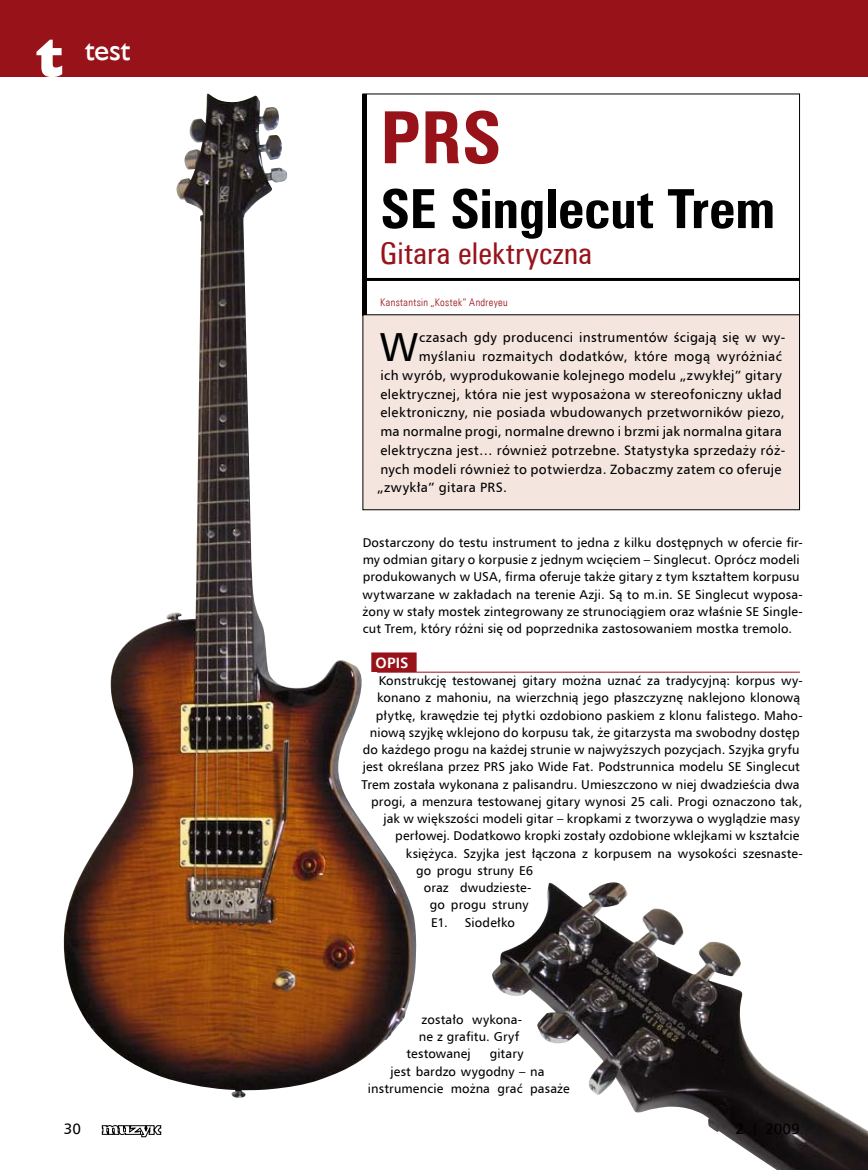
<style>
.page{position:relative;width:868px;height:1170px;background:#fff}
.page>*{position:absolute;margin:0;border:0;box-sizing:border-box;transform-origin:0 0}
.t1{font:700 72px "Zurich Cn EU";color:#98121a}
.t2{font:700 54px "Zurich Cn EU";color:#000}
.t3{font:40.5px "Humnst 777 EU";color:#000}
.t4{font:30px "Zurich Cn EU";letter-spacing:.02em;color:#98121a}
.t5{font:30px "Humanst 521 EU";color:#fff}
.t6{font:15px "Humnst 777 EU";color:#000}
.t7{font:700 15px "Humnst 777 EU";color:#fff}
.t8{font:13.5px "Humnst 777 EU";letter-spacing:.025em;color:#000}
.t9{font:12.75px/17.2px "Humnst 777 EU";letter-spacing:.01em;color:#000}
.t10{font:10.5px "Zurich Lt Cn EU";letter-spacing:.03em;color:#98121a}
.s1{font-family:"Humanst 521 X Bd EU";font-size:54px}
.s2{font-weight:700}
.s3{font-size:12px}
</style>
<div class="page">
<hr style="left:867px;top:0;width:1px;height:1169px;background:#f9f2ee">
<hr style="left:363px;top:278px;width:436px;height:3px;background:#000">
<div style="left:363px;top:315px;width:436px;height:194px;background:#f4e5de"></div>
<img style="left:63px;top:94px;width:353px;height:1003px">
<img style="left:492px;top:882px;width:375px;height:287px">
<div style="left:371px;top:652px;width:45px;height:20px;background:#98121a"></div>
<hr style="left:377px;top:672px;width:422px;height:1px;background:#98121a">
<svg style="left:102px;top:1125px;width:59px;height:11px"></svg>
<div style="left:0;top:0;width:867px;height:77px;background:#98121a"></div>
<hr style="left:867px;top:0;width:1px;height:77px;background:#98121a">
<h3 class="t5" style="left:37px;top:31px;width:95px"><span class="s1">t</span> test</h3>
<h1 class="t1" style="left:380px;top:93px;width:123px">PRS</h1>
<h2 class="t2" style="left:380px;top:175px;width:396px">SE Singlecut Trem</h2>
<h3 class="t4" style="left:380px;top:235px;width:213px">Gitara elektryczna</h3>
<p class="t10" style="left:380px;top:296px;width:129px">Kanstantsin „Kostek” Andreyeu</p>
<h3 class="t3" style="left:380px;top:322px;width:40px">W</h3>
<p class="t8" style="left:419px;top:329px;width:367px">czasach gdy producenci instrumentów ścigają się w wy-</p>
<p class="t8" style="left:419px;top:348px;width:364px">myślaniu rozmaitych dodatków, które mogą wyróżniać</p>
<p class="t8" style="left:380px;top:366px;width:403px">ich wyrób, wyprodukowanie kolejnego modelu „zwykłej” gitary</p>
<p class="t8" style="left:380px;top:385px;width:403px">elektrycznej, która nie jest wyposażona w stereofoniczny układ</p>
<p class="t8" style="left:380px;top:404px;width:405px">elektroniczny, nie posiada wbudowanych przetworników piezo,</p>
<p class="t8" style="left:380px;top:423px;width:403px">ma normalne progi, normalne drewno i brzmi jak normalna gitara</p>
<p class="t8" style="left:380px;top:441px;width:406px">elektryczna jest… również potrzebne. Statystyka sprzedaży róż-</p>
<p class="t8" style="left:380px;top:460px;width:402px">nych modeli również to potwierdza. Zobaczmy zatem co oferuje</p>
<p class="t8" style="left:377px;top:479px;width:131px">„zwykła” gitara PRS.</p>
<p class="t9" style="left:362px;top:533px;width:442px">Dostarczony do testu instrument to jedna z kilku dostępnych w ofercie fir&shy;my odmian gitary o korpusie z jednym wcięciem – Singlecut. Oprócz modeli produkowanych w USA, firma oferuje także gitary z tym kształtem korpusu wytwarzane w zakładach na terenie Azji. Są to m.in. SE Singlecut wyposa&shy;żony w stały mostek zintegrowany ze strunociągiem oraz właśnie SE Single&shy;cut Trem, który różni się od poprzednika zastosowaniem mostka tremolo.</p>
<p class="t7" style="left:375px;top:653px;width:34px">OPIS</p>
<p class="t9" style="left:378px;top:671px;width:425px">Konstrukcję testowanej gitary można uznać za tradycyjną: korpus wy-</p>
<p class="t9" style="left:377px;top:689px;width:424px">konano z mahoniu, na wierzchnią jego płaszczyznę naklejono klonową</p>
<p class="t9" style="left:375px;top:706px;width:428px">płytkę, krawędzie tej płytki ozdobiono paskiem z klonu falistego. Maho-</p>
<p class="t9" style="left:370px;top:723px;width:431px">niową szyjkę wklejono do korpusu tak, że gitarzysta ma swobodny dostęp</p>
<p class="t9" style="left:363px;top:740px;width:438px">do każdego progu na każdej strunie w najwyższych pozycjach. Szyjka gryfu</p>
<p class="t9" style="left:363px;top:758px;width:438px">jest określana przez PRS jako Wide Fat. Podstrunnica modelu SE Singlecut</p>
<p class="t9" style="left:361px;top:775px;width:439px">Trem została wykonana z palisandru. Umieszczono w niej dwadzieścia dwa</p>
<p class="t9" style="left:371px;top:792px;width:432px">progi, a menzura testowanej gitary wynosi 25 cali. Progi oznaczono tak,</p>
<p class="t9" style="left:383px;top:809px;width:418px">jak w większości modeli gitar – kropkami z tworzywa o wyglądzie masy</p>
<p class="t9" style="left:395px;top:827px;width:405px">perłowej. Dodatkowo kropki zostały ozdobione wklejkami w kształcie</p>
<p class="t9" style="left:405px;top:844px;width:398px">księżyca. Szyjka jest łączona z korpusem na wysokości szesnaste-</p>
<p class="t9" style="left:416px;top:861px;width:118px">go progu struny E6</p>
<p class="t9" style="left:424px;top:878px;width:109px">oraz dwudzieste-</p>
<p class="t9" style="left:429px;top:896px;width:100px">go progu struny</p>
<p class="t9" style="left:431px;top:913px;width:85px">E1. Siodełko</p>
<p class="t9" style="left:421px;top:1010px;width:102px">zostało wykona-</p>
<p class="t9" style="left:419px;top:1027px;width:102px">ne z grafitu. Gryf</p>
<p class="t9" style="left:406px;top:1044px;width:66px">testowanej</p>
<p class="t9" style="left:489px;top:1044px;width:35px">gitary</p>
<p class="t9" style="left:390px;top:1062px;width:155px">jest bardzo wygodny – na</p>
<p class="t9" style="left:368px;top:1079px;width:203px">instrumencie można grać pasaże</p>
<p class="t6" style="left:64px;top:1119px;width:19px">30</p>
<p class="t6" style="left:735px;top:1119px;width:66px"><span class="s2">2</span> <span class="s3">|</span> 2009</p>
</div>
